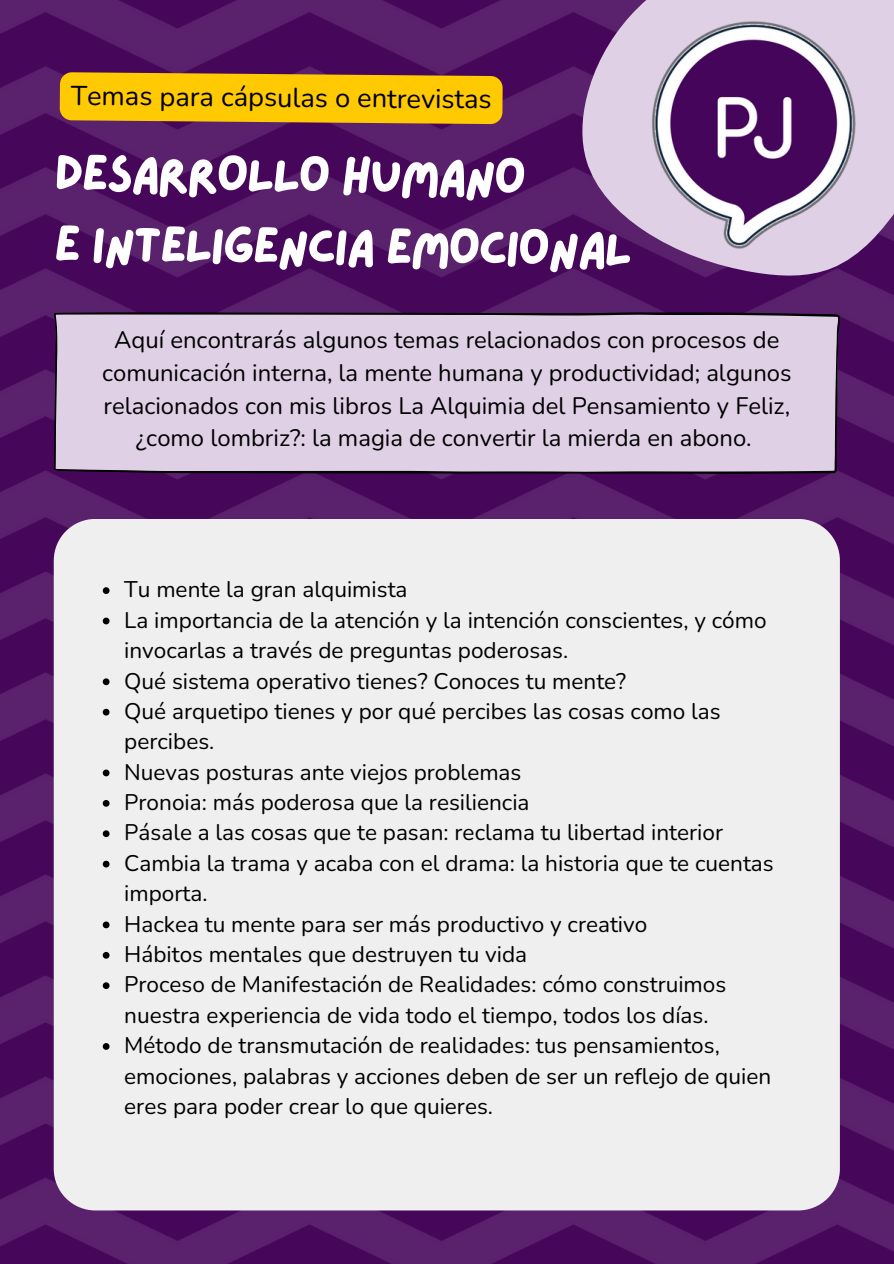
<style>
.page{position:relative;width:894px;height:1264px;background:#fff}
.page>*{position:absolute;margin:0;border:0;box-sizing:border-box;transform-origin:0 0}
.t1{font:51px/70.3px "Lazydog";color:#fff}
.t2{font:27.3px "Nunito";color:#000}
.t3{font:23.85px/32.7px "Nunito";color:#000;text-align:center}
.t4{font:22.5px/30.3px "Nunito";color:#000}
</style>
<div class="page">
<img style="left:0;top:0;width:893px;height:1263px">
<div style="left:54px;top:312px;width:785px;height:162px;background:#dfd0e6"></div>
<svg style="left:580px;top:0;width:313px;height:278px;fill:#dfd0e6"></svg>
<div style="left:54px;top:519px;width:785px;height:691px;background:#efefef"></div>
<svg style="left:60px;top:72px;width:442px;height:52px"></svg>
<svg style="left:103px;top:587px;width:6px;height:7px"></svg>
<svg style="left:103px;top:617px;width:6px;height:7px"></svg>
<svg style="left:103px;top:678px;width:6px;height:7px"></svg>
<svg style="left:103px;top:708px;width:6px;height:7px"></svg>
<svg style="left:103px;top:769px;width:6px;height:7px"></svg>
<svg style="left:103px;top:800px;width:6px;height:6px"></svg>
<svg style="left:103px;top:830px;width:6px;height:7px"></svg>
<svg style="left:103px;top:860px;width:6px;height:7px"></svg>
<svg style="left:103px;top:921px;width:6px;height:7px"></svg>
<svg style="left:103px;top:951px;width:6px;height:7px"></svg>
<svg style="left:103px;top:982px;width:6px;height:7px"></svg>
<svg style="left:103px;top:1043px;width:6px;height:6px"></svg>
<img style="left:640px;top:16px;width:224px;height:242px">
<p class="t2" style="left:71px;top:75px;width:422px;rotate:1deg">Temas para cápsulas o entrevistas</p>
<p class="t1" style="left:55px;top:138px;width:581px;rotate:1deg">DESARROLLO HUMANO<br>E INTELIGENCIA EMOCIONAL</p>
<h2 class="t3" style="left:102px;top:324px;width:690px">Aquí encontrarás algunos temas relacionados con procesos de comunicación interna, la mente humana y productividad; algunos relacionados con mis libros La Alquimia del Pensamiento y Feliz, ¿como lombriz?: la magia de convertir la mierda en abono.</h2>
<h1 class="t4" style="left:124px;top:575px;width:285px">Tu mente la gran alquimista</h1>
<p class="t4" style="left:124px;top:605px;width:643px">La importancia de la atención y la intención conscientes, y cómo invocarlas a través de preguntas poderosas.</p>
<p class="t4" style="left:124px;top:666px;width:503px">Qué sistema operativo tienes? Conoces tu mente?</p>
<p class="t4" style="left:124px;top:696px;width:598px">Qué arquetipo tienes y por qué percibes las cosas como las percibes.</p>
<p class="t4" style="left:124px;top:757px;width:398px">Nuevas posturas ante viejos problemas</p>
<p class="t4" style="left:124px;top:787px;width:406px">Pronoia: más poderosa que la resiliencia</p>
<p class="t4" style="left:124px;top:818px;width:600px">Pásale a las cosas que te pasan: reclama tu libertad interior</p>
<p class="t4" style="left:124px;top:848px;width:650px">Cambia la trama y acaba con el drama: la historia que te cuentas importa.</p>
<p class="t4" style="left:124px;top:909px;width:524px">Hackea tu mente para ser más productivo y creativo</p>
<p class="t4" style="left:124px;top:939px;width:404px">Hábitos mentales que destruyen tu vida</p>
<p class="t4" style="left:124px;top:969px;width:603px">Proceso de Manifestación de Realidades: cómo construimos nuestra experiencia de vida todo el tiempo, todos los días.</p>
<p class="t4" style="left:124px;top:1030px;width:648px">Método de transmutación de realidades: tus pensamientos, emociones, palabras y acciones deben de ser un reflejo de quien eres para poder crear lo que quieres.</p>
</div>
